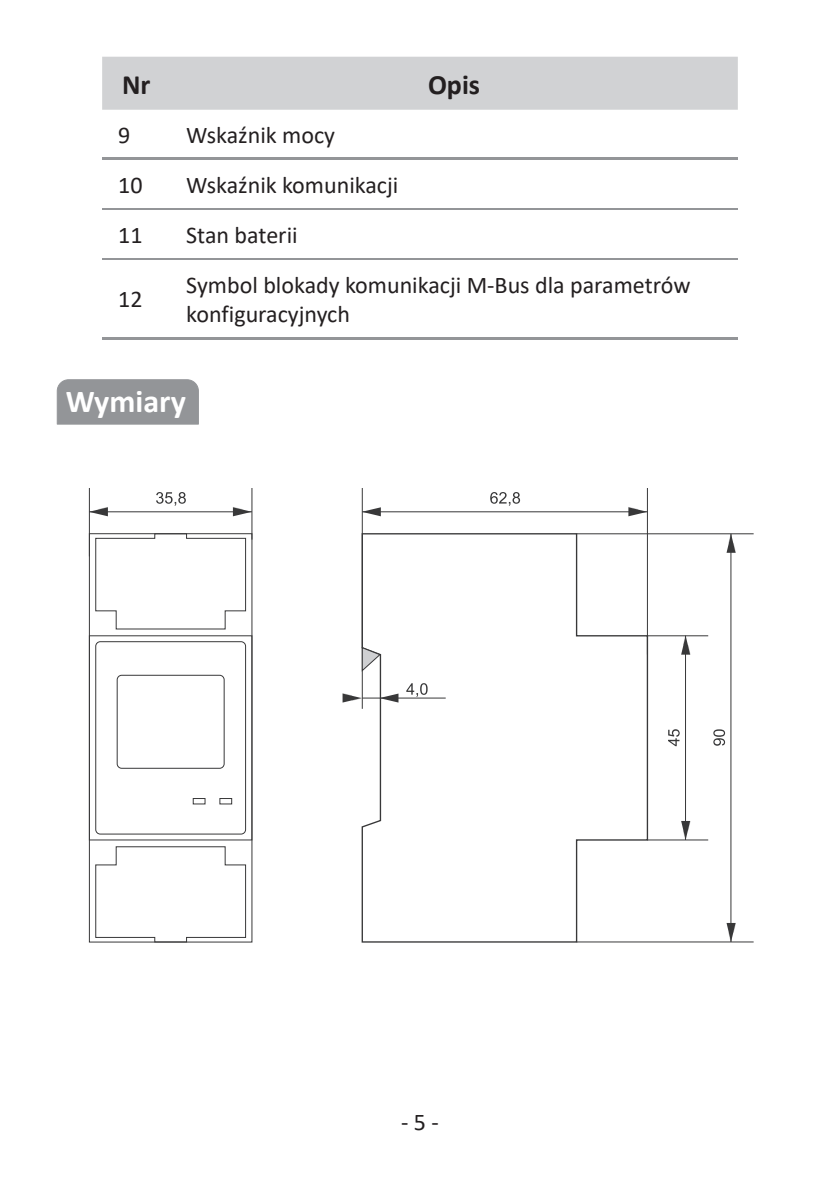
<style>
.page{position:relative;width:840px;height:1191px;background:#fff}
.page>*{position:absolute;margin:0;border:0;box-sizing:border-box;transform-origin:0 0}
.t1{font:700 32px "Calibri";color:#fff}
.t2{font:700 28px "Calibri";color:#231f20}
.t3{font:24px/28.8px "Calibri";color:#231f20}
</style>
<div class="page">
<div style="left:102px;top:57px;width:635px;height:53px;background:#d1d2d4"></div>
<hr style="left:102px;top:158px;width:68px;height:2px;background:#939598">
<hr style="left:170px;top:158px;width:567px;height:2px;background:#939598">
<hr style="left:102px;top:208px;width:68px;height:2px;background:#939598">
<hr style="left:170px;top:208px;width:567px;height:2px;background:#939598">
<hr style="left:102px;top:258px;width:68px;height:2px;background:#939598">
<hr style="left:170px;top:258px;width:567px;height:2px;background:#939598">
<hr style="left:102px;top:337px;width:68px;height:2px;background:#939598">
<hr style="left:170px;top:337px;width:567px;height:2px;background:#939598">
<svg style="left:361px;top:532px;width:287px;height:411px"></svg>
<hr style="left:361px;top:488px;width:2px;height:221px;background:#383839">
<svg style="left:362px;top:647px;width:18px;height:24px"></svg>
<hr style="left:646px;top:488px;width:1px;height:166px;background:#383839">
<hr style="left:362px;top:511px;width:285px;height:1px;background:#383839">
<svg style="left:361px;top:507px;width:19px;height:9px"></svg>
<svg style="left:628px;top:507px;width:19px;height:9px"></svg>
<hr style="left:647px;top:635px;width:60px;height:1px;background:#383839">
<hr style="left:684px;top:635px;width:1px;height:205px;background:#383839">
<hr style="left:729px;top:534px;width:2px;height:408px;background:#383839">
<svg style="left:680px;top:635px;width:9px;height:19px"></svg>
<svg style="left:726px;top:534px;width:9px;height:19px"></svg>
<svg style="left:681px;top:821px;width:8px;height:18px"></svg>
<svg style="left:726px;top:923px;width:9px;height:18px"></svg>
<svg style="left:342px;top:693px;width:19px;height:9px"></svg>
<hr style="left:362px;top:697px;width:83px;height:1px;background:#383839">
<svg style="left:379px;top:693px;width:19px;height:9px"></svg>
<svg style="left:406px;top:683px;width:21px;height:14px"></svg>
<svg style="left:490px;top:492px;width:30px;height:14px"></svg>
<svg style="left:668px;top:729px;width:11px;height:17px"></svg>
<svg style="left:713px;top:729px;width:11px;height:16px"></svg>
<hr style="left:576px;top:533px;width:177px;height:1px;background:#383839">
<hr style="left:576px;top:941px;width:177px;height:1px;background:#383839">
<hr style="left:647px;top:839px;width:60px;height:1px;background:#383839">
<div style="left:89px;top:635px;width:163px;height:205px;border:1px solid #383839"></div>
<svg style="left:95px;top:641px;width:151px;height:193px"></svg>
<svg style="left:95px;top:533px;width:151px;height:96px"></svg>
<div style="left:193px;top:798px;width:12px;height:6px;background:#fff"></div>
<div style="left:193px;top:798px;width:12px;height:6px;border:1px solid #383839"></div>
<div style="left:220px;top:798px;width:11px;height:6px;background:#fff"></div>
<div style="left:219px;top:798px;width:13px;height:6px;border:1px solid #383839"></div>
<svg style="left:95px;top:846px;width:151px;height:96px"></svg>
<hr style="left:89px;top:488px;width:1px;height:68px;background:#383839">
<hr style="left:251px;top:488px;width:1px;height:51px;background:#383839">
<hr style="left:89px;top:511px;width:163px;height:1px;background:#383839">
<svg style="left:89px;top:507px;width:19px;height:9px"></svg>
<svg style="left:233px;top:507px;width:19px;height:9px"></svg>
<svg style="left:156px;top:492px;width:30px;height:14px"></svg>
<div style="left:57px;top:379px;width:142px;height:45px;background:#939598"></div>
<p class="t2" style="left:122px;top:65px;width:30px">Nr</p>
<p class="t2" style="left:428px;top:65px;width:54px">Opis</p>
<p class="t3" style="left:118px;top:120px;width:14px">9</p>
<p class="t3" style="left:186px;top:120px;width:150px">Wskaźnik mocy</p>
<p class="t3" style="left:118px;top:170px;width:26px">10</p>
<p class="t3" style="left:186px;top:170px;width:213px">Wskaźnik komunikacji</p>
<p class="t3" style="left:118px;top:220px;width:26px">11</p>
<p class="t3" style="left:186px;top:220px;width:113px">Stan baterii</p>
<p class="t3" style="left:118px;top:284px;width:26px">12</p>
<p class="t3" style="left:186px;top:270px;width:505px">Symbol blokady komunikacji M-Bus dla parametrów konfiguracyjnych</p>
<h1 class="t1" style="left:66px;top:379px;width:121px">Wymiary</h1>
<p class="t3" style="left:401px;top:1106px;width:39px">- 5 -</p>
</div>
